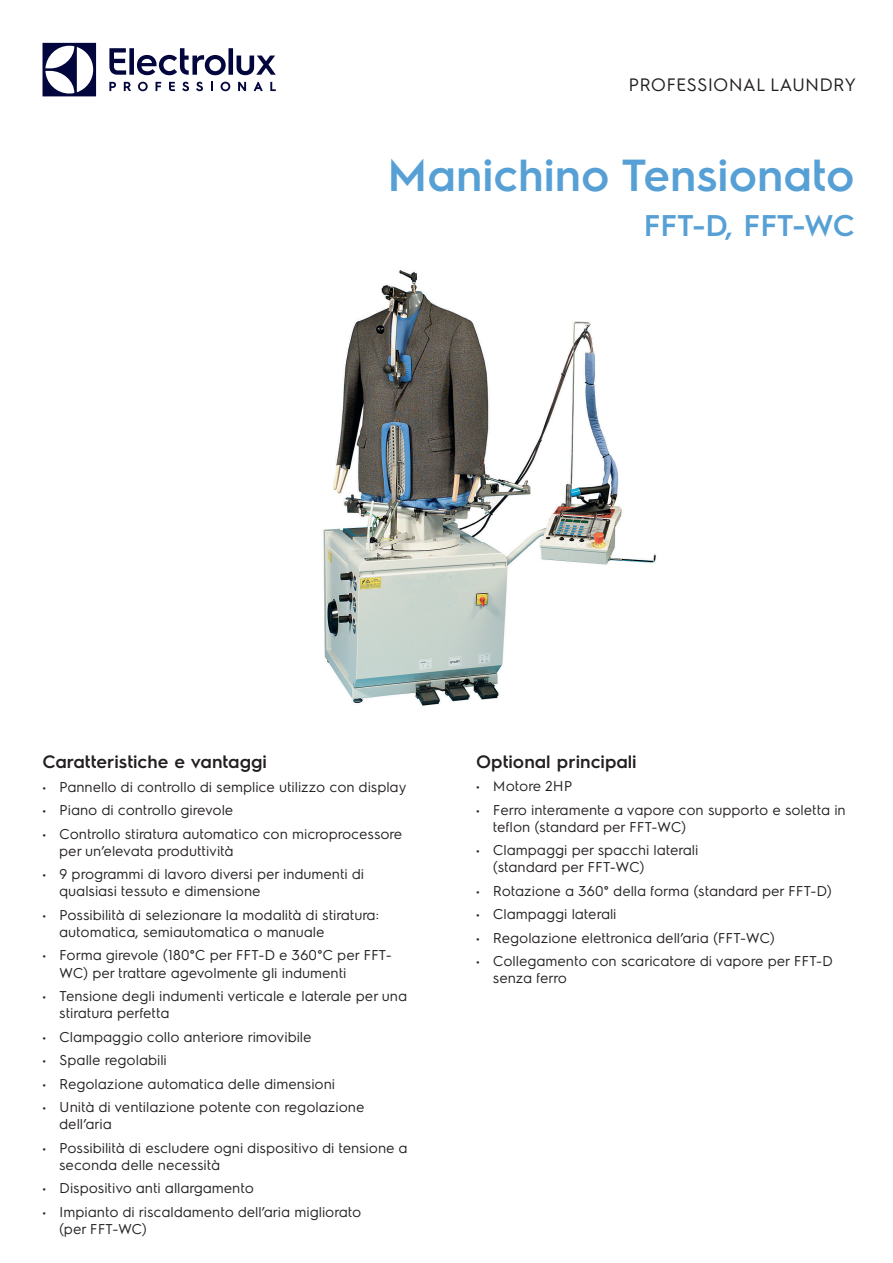
<style>
.page{position:relative;width:893px;height:1263px;background:#fff}
.page>*{position:absolute;margin:0;border:0;box-sizing:border-box;transform-origin:0 0}
.t1{font:600 45px "Electrolux Sans";color:#56a0d5}
.t2{font:600 30px "Electrolux Sans";letter-spacing:-.015em;color:#56a0d5}
._5{font:600 18px "Electrolux Sans";color:#231f20}
.t3{font:18px "Electrolux Sans";color:#231f20}
.t4{font:14.25px/17.1px "Electrolux Sans";color:#231f20}
</style>
<div class="page">
<svg style="left:43px;top:43px;width:53px;height:53px"></svg>
<svg style="left:109px;top:48px;width:167px;height:27px"></svg>
<svg style="left:270px;top:82px;width:6px;height:9px"></svg>
<svg style="left:221px;top:82px;width:9px;height:9px"></svg>
<svg style="left:211px;top:82px;width:2px;height:9px"></svg>
<svg style="left:196px;top:82px;width:7px;height:9px"></svg>
<svg style="left:182px;top:82px;width:7px;height:9px"></svg>
<svg style="left:169px;top:82px;width:6px;height:9px"></svg>
<svg style="left:156px;top:82px;width:5px;height:9px"></svg>
<svg style="left:138px;top:82px;width:10px;height:9px"></svg>
<svg style="left:124px;top:82px;width:7px;height:9px"></svg>
<svg style="left:109px;top:82px;width:7px;height:9px"></svg>
<svg style="left:254px;top:82px;width:9px;height:9px"></svg>
<svg style="left:238px;top:82px;width:8px;height:9px"></svg>
<img style="left:323px;top:270px;width:333px;height:436px">
<p class="t3" style="left:629px;top:72px;width:229px">PROFESSIONAL LAUNDRY</p>
<p class="t1" style="left:388px;top:144px;width:469px">Manichino Tensionato</p>
<p class="t2" style="left:644px;top:205px;width:212px">FFT-D, FFT-WC</p>
<p class="_5" style="left:43px;top:749px;width:226px">Caratteristiche e vantaggi</p>
<p class="t4" style="left:43px;top:777px;width:366px">• Pannello di controllo di semplice utilizzo con display</p>
<p class="t4" style="left:43px;top:801px;width:193px">• Piano di controllo girevole</p>
<p class="t4" style="left:60px;top:824px;width:345px;text-indent:-17px">• Controllo stiratura automatico con microprocessore per un’elevata produttività</p>
<p class="t4" style="left:60px;top:865px;width:306px;text-indent:-17px">• 9 programmi di lavoro diversi per indumenti di qualsiasi tessuto e dimensione</p>
<p class="t4" style="left:60px;top:905px;width:321px;text-indent:-17px">• Possibilità di selezionare la modalità di stiratura: automatica, semiautomatica o manuale</p>
<p class="t4" style="left:60px;top:946px;width:334px;text-indent:-17px">• Forma girevole (180°C per FFT-D e 360°C per FFT-<br>WC) per trattare agevolmente gli indumenti</p>
<p class="t4" style="left:60px;top:986px;width:349px;text-indent:-17px">• Tensione degli indumenti verticale e laterale per una stiratura perfetta</p>
<p class="t4" style="left:43px;top:1027px;width:271px">• Clampaggio collo anteriore rimovibile</p>
<p class="t4" style="left:43px;top:1050px;width:126px">• Spalle regolabili</p>
<p class="t4" style="left:43px;top:1074px;width:294px">• Regolazione automatica delle dimensioni</p>
<p class="t4" style="left:60px;top:1097px;width:307px;text-indent:-17px">• Unità di ventilazione potente con regolazione dell’aria</p>
<p class="t4" style="left:60px;top:1138px;width:350px;text-indent:-17px">• Possibilità di escludere ogni dispositivo di tensione a seconda delle necessità</p>
<p class="t4" style="left:43px;top:1179px;width:213px">• Dispositivo anti allargamento</p>
<p class="t4" style="left:60px;top:1202px;width:304px;text-indent:-17px">• Impianto di riscaldamento dell’aria migliorato (per FFT-WC)</p>
<p class="_5" style="left:476px;top:749px;width:162px">Optional principali</p>
<p class="t4" style="left:476px;top:777px;width:98px">• Motore 2HP</p>
<p class="t4" style="left:493px;top:800px;width:354px;text-indent:-17px">• Ferro interamente a vapore con supporto e soletta in teflon (standard per FFT-WC)</p>
<p class="t4" style="left:493px;top:841px;width:207px;text-indent:-17px">• Clampaggi per spacchi laterali (standard per FFT-WC)</p>
<p class="t4" style="left:476px;top:881px;width:357px">• Rotazione a 360° della forma (standard per FFT-D)</p>
<p class="t4" style="left:476px;top:905px;width:142px">• Clampaggi laterali</p>
<p class="t4" style="left:476px;top:928px;width:300px">• Regolazione elettronica dell’aria (FFT-WC)</p>
<p class="t4" style="left:493px;top:952px;width:342px;text-indent:-17px">• Collegamento con scaricatore di vapore per FFT-D senza ferro</p>
</div>
